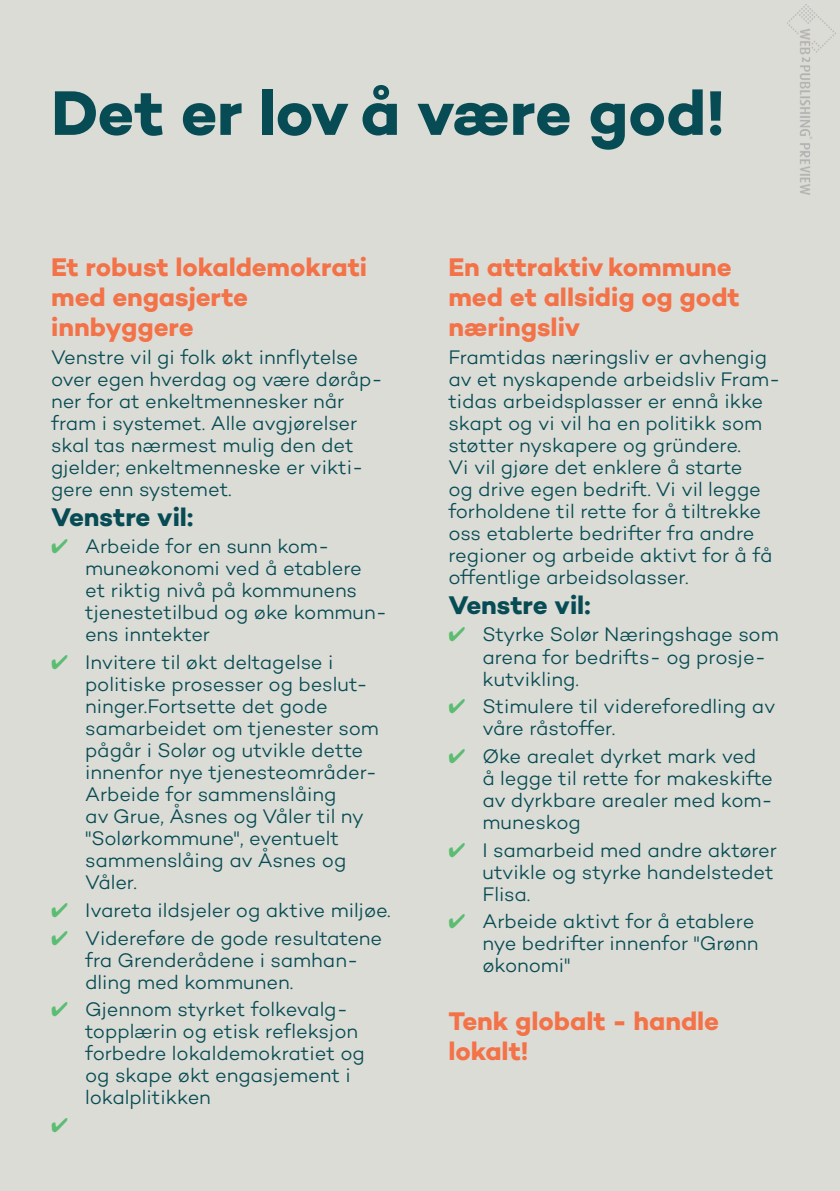
<style>
.page{position:relative;width:840px;height:1191px;background:#fff}
.page>*{position:absolute;margin:0;border:0;box-sizing:border-box;transform-origin:0 0}
.t1{font:700 64px "Campton";letter-spacing:-.005em;color:#074c54}
.t2{font:700 26px/30px "Campton";color:#f37248}
.t3{font:700 26px "Campton";color:#074c54}
.t4{font:300 20px/22px "Campton";letter-spacing:-.005em;color:#074c54}
.s1{color:#5bbd72}
</style>
<div class="page">
<div style="left:0;top:0;width:839px;height:1191px;background:#dcdcd6"></div>
<img style="left:787px;top:4px;width:48px;height:190px">
<h1 class="t1" style="left:51px;top:72px;width:675px">Det er lov å være god!</h1>
<h2 class="t2" style="left:51px;top:252px;width:317px">Et robust lokaldemokrati med engasjerte innbyggere</h2>
<p class="t4" style="left:51px;top:345px;width:333px">Venstre vil gi folk økt innflytelse over egen hverdag og være døråp&shy;ner for at enkeltmennesker når fram i systemet. Alle avgjørelser skal tas nærmest mulig den det gjelder; enkeltmenneske er vikti&shy;gere enn systemet.</p>
<h2 class="t3" style="left:51px;top:500px;width:143px">Venstre vil:</h2>
<p class="t4" style="left:85px;top:535px;width:303px;text-indent:-34px"><span class="s1">✔</span> Arbeide for en sunn kom&shy;muneøkonomi ved å etablere et riktig nivå på kommunens tjenestetilbud og øke kommun&shy;ens inntekter</p>
<p class="t4" style="left:85px;top:651px;width:295px;text-indent:-34px"><span class="s1">✔</span> Invitere til økt deltagelse i politiske prosesser og beslut&shy;ninger.Fortsette det gode samarbeidet om tjenester som pågår i Solør og utvikle dette innenfor nye tjenesteområder-<br>Arbeide for sammenslåing<br>av Grue, Åsnes og Våler til ny "Solørkommune", eventuelt sammenslåing av Åsnes og<br>Våler.</p>
<p class="t4" style="left:51px;top:898px;width:341px"><span class="s1">✔</span> Ivareta ildsjeler og aktive miljøe.</p>
<p class="t4" style="left:85px;top:926px;width:298px;text-indent:-34px"><span class="s1">✔</span> Videreføre de gode resultatene fra Grenderådene i samhan&shy;dling med kommunen.</p>
<p class="t4" style="left:85px;top:998px;width:281px;text-indent:-34px"><span class="s1">✔</span> Gjennom styrket folkevalg&shy;topplærin og etisk refleksjon forbedre lokaldemokratiet og og skape økt engasjement i lokalplitikken</p>
<h2 class="t2" style="left:448px;top:252px;width:293px">En attraktiv kommune med et allsidig og godt næringsliv</h2>
<p class="t4" style="left:448px;top:345px;width:333px">Framtidas næringsliv er avhengig av et nyskapende arbeidsliv Fram&shy;tidas arbeidsplasser er ennå ikke skapt og vi vil ha en politikk som støtter nyskapere og gründere.<br>Vi vil gjøre det enklere å starte<br>og drive egen bedrift. Vi vil legge forholdene til rette for å tiltrekke oss etablerte bedrifter fra andre regioner og arbeide aktivt for å få offentlige arbeidsolasser.</p>
<h2 class="t3" style="left:448px;top:588px;width:143px">Venstre vil:</h2>
<p class="t4" style="left:482px;top:623px;width:298px;text-indent:-34px"><span class="s1">✔</span> Styrke Solør Næringshage som arena for bedrifts- og prosje&shy;kutvikling.</p>
<p class="t4" style="left:482px;top:695px;width:294px;text-indent:-34px"><span class="s1">✔</span> Stimulere til videreforedling av våre råstoffer.</p>
<p class="t4" style="left:482px;top:744px;width:292px;text-indent:-34px"><span class="s1">✔</span> Øke arealet dyrket mark ved å legge til rette for makeskifte av dyrkbare arealer med kom&shy;muneskog</p>
<p class="t4" style="left:482px;top:838px;width:296px;text-indent:-34px"><span class="s1">✔</span> I samarbeid med andre aktører utvikle og styrke handelstedet<br>Flisa.</p>
<p class="t4" style="left:482px;top:910px;width:277px;text-indent:-34px"><span class="s1">✔</span> Arbeide aktivt for å etablere nye bedrifter innenfor "Grønn økonomi"</p>
<h2 class="t2" style="left:448px;top:1005px;width:272px">Tenk globalt - handle lokalt!</h2>
</div>
